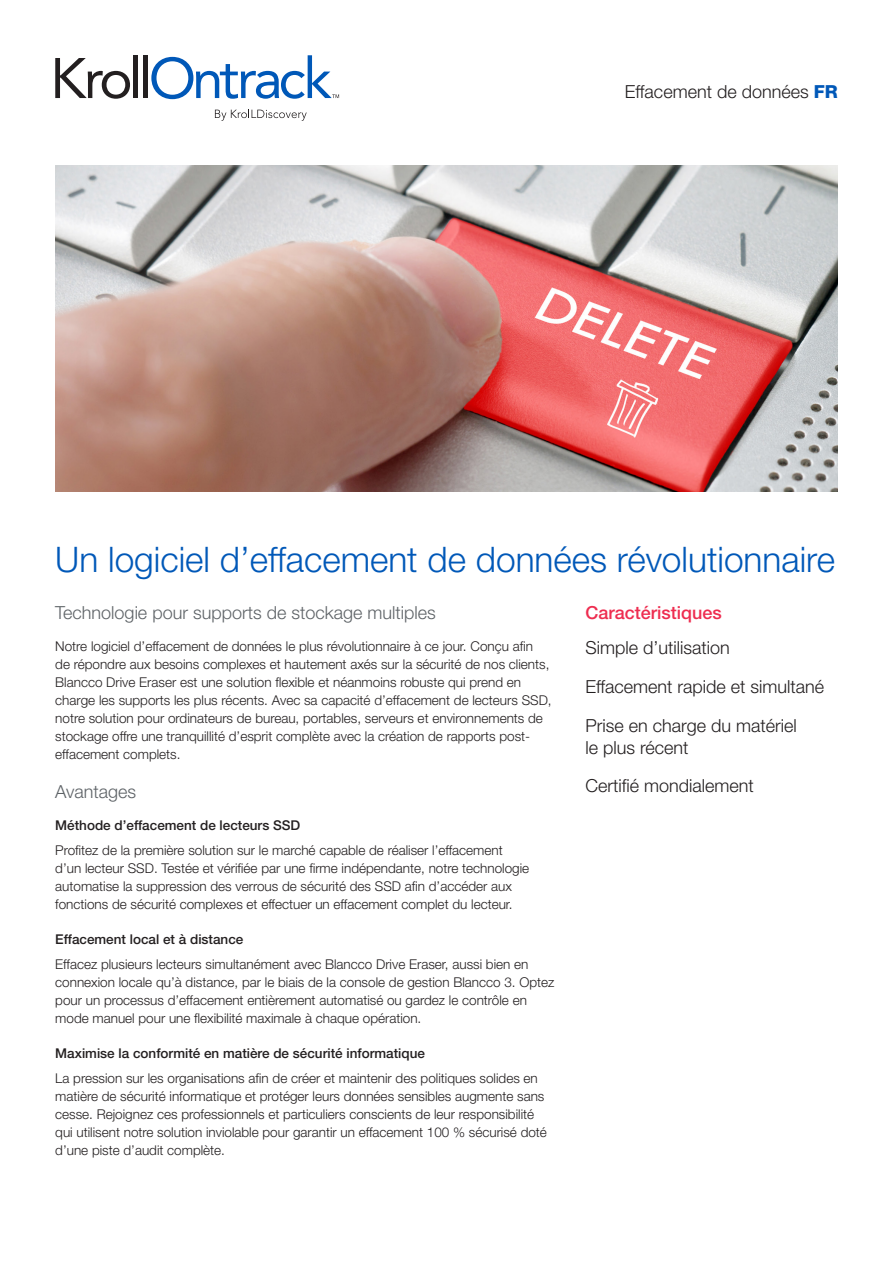
<style>
.page{position:relative;width:893px;height:1263px;background:#fff}
.page>*{position:absolute;margin:0;border:0;box-sizing:border-box;transform-origin:0 0}
.t1{font:300 35.25px "Helvetica Neue LT Std";color:#0058b8}
.t2{font:300 18px/38.8px "Helvetica Neue LT Std";color:#231f20}
.t3{font:300 18px "Helvetica Neue LT Std";color:#5e6367}
.t4{font:500 18px "Helvetica Neue LT Std";color:#ee2d50}
.t5{font:300 13.5px/18px "Helvetica Neue LT Std";color:#231f20}
.t6{font:500 13.5px "Helvetica Neue LT Std";color:#231f20}
.s1{font-weight:800;color:#0058b8}
</style>
<div class="page">
<svg style="left:55px;top:58px;width:75px;height:41px"></svg>
<hr style="left:134px;top:55px;width:4px;height:43px;background:#231f20">
<hr style="left:143px;top:55px;width:4px;height:43px;background:#231f20">
<svg style="left:151px;top:55px;width:188px;height:44px"></svg>
<svg style="left:215px;top:110px;width:92px;height:11px"></svg>
<img style="left:55px;top:166px;width:783px;height:325px">
<h2 class="t2" style="left:625px;top:72px;width:214px">Effacement de données <span class="s1">FR</span></h2>
<h1 class="t1" style="left:55px;top:538px;width:781px">Un logiciel d’effacement de données révolutionnaire</h1>
<h2 class="t4" style="left:585px;top:602px;width:138px">Caractéristiques</h2>
<h2 class="t2" style="left:585px;top:628px;width:240px">Simple d’utilisation<br>Effacement rapide et simultané<br>Prise en charge du matériel</h2>
<h2 class="t2" style="left:585px;top:727px;width:170px">le plus récent<br>Certifié mondialement</h2>
<h2 class="t3" style="left:55px;top:602px;width:382px">Technologie pour supports de stockage multiples</h2>
<p class="t5" style="left:55px;top:636px;width:498px">Notre logiciel d’effacement de données le plus révolutionnaire à ce jour. Conçu afin<br>de répondre aux besoins complexes et hautement axés sur la sécurité de nos clients, Blancco Drive Eraser est une solution flexible et néanmoins robuste qui prend en charge les supports les plus récents. Avec sa capacité d’effacement de lecteurs SSD, notre solution pour ordinateurs de bureau, portables, serveurs et environnements de stockage offre une tranquillité d’esprit complète avec la création de rapports post&shy;effacement complets.</p>
<h2 class="t3" style="left:55px;top:781px;width:83px">Avantages</h2>
<p class="t6" style="left:55px;top:817px;width:247px">Méthode d’effacement de lecteurs SSD</p>
<p class="t5" style="left:55px;top:840px;width:475px">Profitez de la première solution sur le marché capable de réaliser l’effacement d’un lecteur SSD. Testée et vérifiée par une firme indépendante, notre technologie automatise la suppression des verrous de sécurité des SSD afin d’accéder aux fonctions de sécurité complexes et effectuer un effacement complet du lecteur.</p>
<p class="t6" style="left:55px;top:931px;width:190px">Effacement local et à distance</p>
<p class="t5" style="left:55px;top:954px;width:501px">Effacez plusieurs lecteurs simultanément avec Blancco Drive Eraser, aussi bien en connexion locale qu’à distance, par le biais de la console de gestion Blancco 3. Optez pour un processus d’effacement entièrement automatisé ou gardez le contrôle en mode manuel pour une flexibilité maximale à chaque opération.</p>
<p class="t6" style="left:55px;top:1045px;width:371px">Maximise la conformité en matière de sécurité informatique</p>
<p class="t5" style="left:55px;top:1068px;width:493px">La pression sur les organisations afin de créer et maintenir des politiques solides en matière de sécurité informatique et protéger leurs données sensibles augmente sans cesse. Rejoignez ces professionnels et particuliers conscients de leur responsibilité qui utilisent notre solution inviolable pour garantir un effacement 100 % sécurisé doté d’une piste d’audit complète.</p>
</div>
